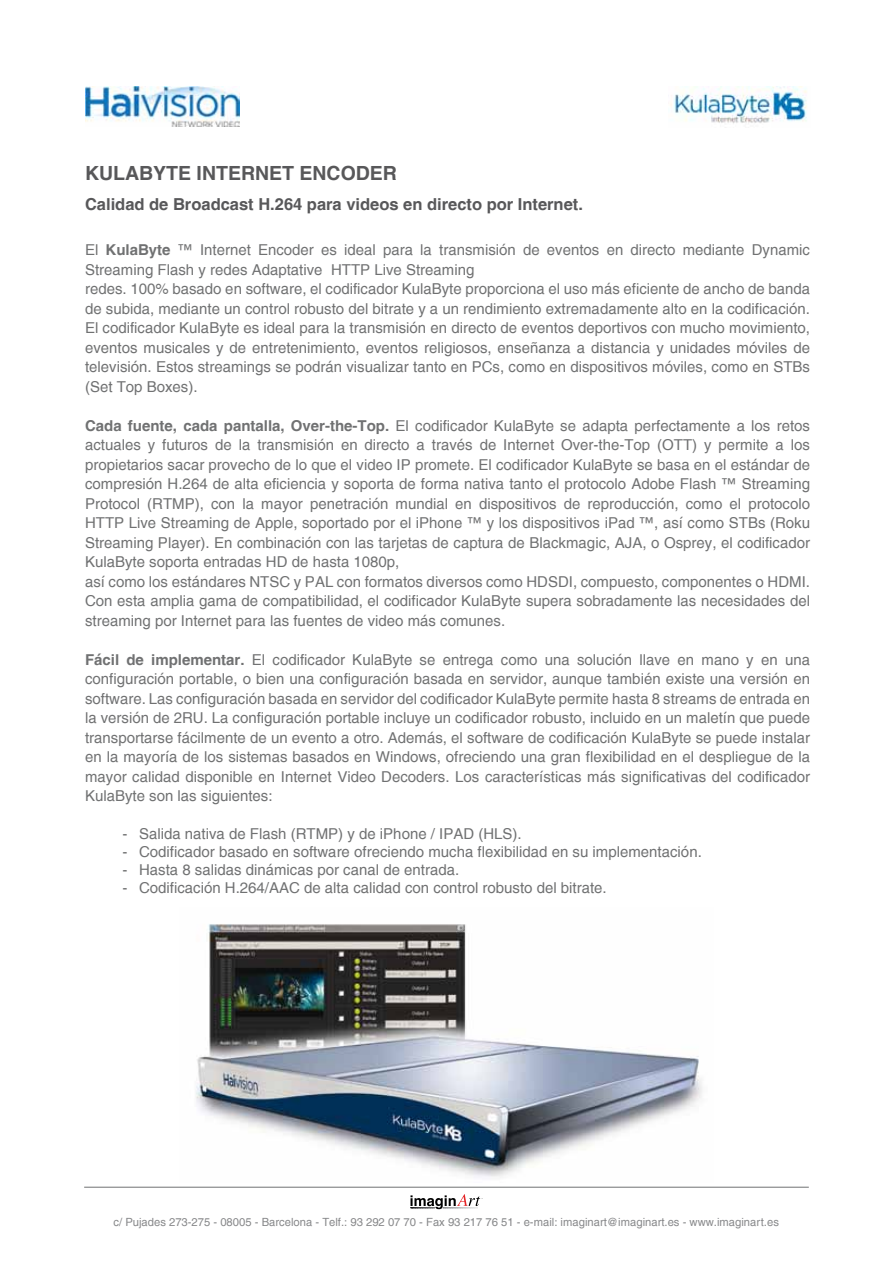
<style>
.page{position:relative;width:893px;height:1263px;background:#fff}
.page>*{position:absolute;margin:0;border:0;box-sizing:border-box;transform-origin:0 0}
.t1{font:700 19.5px "Helvetica";color:#58585a}
.t2{font:700 16.5px "Helvetica";color:#58585a}
.t3{font:15px/19.5px "Helvetica";color:#707172}
.t4{font:11.25px "Helvetica";color:#87888a}
.s1{font-weight:700}
</style>
<div class="page">
<img style="left:196px;top:924px;width:506px;height:253px">
<img style="left:85px;top:87px;width:154px;height:39px">
<hr style="left:84px;top:1187px;width:725px;height:1px;background:#707172">
<svg style="left:410px;top:1194px;width:72px;height:15px"></svg>
<img style="left:670px;top:87px;width:137px;height:37px">
<h1 class="t1" style="left:85px;top:161px;width:313px">KULABYTE INTERNET ENCODER</h1>
<p class="t2" style="left:85px;top:194px;width:499px">Calidad de Broadcast H.264 para videos en directo por Internet.</p>
<p class="t3" style="left:85px;top:240px;width:726px">El <span class="s1">KulaByte</span> ™ Internet Encoder es ideal para la transmisión de eventos en directo mediante Dynamic Streaming Flash y redes Adaptative HTTP Live Streaming<br>redes. 100% basado en software, el codificador KulaByte proporciona el uso más eficiente de ancho de banda de subida, mediante un control robusto del bitrate y a un rendimiento extremadamente alto en la codificación.<br>El codificador KulaByte es ideal para la transmisión en directo de eventos deportivos con mucho movimiento, eventos musicales y de entretenimiento, eventos religiosos, enseñanza a distancia y unidades móviles de televisión. Estos streamings se podrán visualizar tanto en PCs, como en dispositivos móviles, como en STBs (Set Top Boxes).</p>
<p class="t3" style="left:85px;top:416px;width:726px"><span class="s1">Cada fuente, cada pantalla, Over-the-Top.</span> El codificador KulaByte se adapta perfectamente a los retos actuales y futuros de la transmisión en directo a través de Internet Over-the-Top (OTT) y permite a los propietarios sacar provecho de lo que el video IP promete. El codificador KulaByte se basa en el estándar de compresión H.264 de alta eficiencia y soporta de forma nativa tanto el protocolo Adobe Flash ™ Streaming Protocol (RTMP), con la mayor penetración mundial en dispositivos de reproducción, como el protocolo HTTP Live Streaming de Apple, soportado por el iPhone ™ y los dispositivos iPad ™, así como STBs (Roku Streaming Player). En combinación con las tarjetas de captura de Blackmagic, AJA, o Osprey, el codificador KulaByte soporta entradas HD de hasta 1080p,<br>así como los estándares NTSC y PAL con formatos diversos como HDSDI, compuesto, componentes o HDMI.<br>Con esta amplia gama de compatibilidad, el codificador KulaByte supera sobradamente las necesidades del streaming por Internet para las fuentes de video más comunes.</p>
<p class="t3" style="left:85px;top:650px;width:726px;text-align:justify"><span class="s1">Fácil de implementar.</span> El codificador KulaByte se entrega como una solución llave en mano y en una configuración portable, o bien una configuración basada en servidor, aunque también existe una versión en software. Las configuración basada en servidor del codificador KulaByte permite hasta 8 streams de entrada en la versión de 2RU. La configuración portable incluye un codificador robusto, incluido en un maletín que puede transportarse fácilmente de un evento a otro. Además, el software de codificación KulaByte se puede instalar en la mayoría de los sistemas basados en Windows, ofreciendo una gran flexibilidad en el despliegue de la mayor calidad disponible en Internet Video Decoders. Los características más significativas del codificador KulaByte son las siguientes:</p>
<p class="t3" style="left:123px;top:824px;width:401px">- Salida nativa de Flash (RTMP) y de iPhone / IPAD (HLS).</p>
<p class="t3" style="left:123px;top:842px;width:581px">- Codificador basado en software ofreciendo mucha flexibilidad en su implementación.</p>
<p class="t3" style="left:123px;top:860px;width:338px">- Hasta 8 salidas dinámicas por canal de entrada.</p>
<p class="t3" style="left:123px;top:878px;width:486px">- Codificación H.264/AAC de alta calidad con control robusto del bitrate.</p>
<p class="t4" style="left:113px;top:1215px;width:667px">c/ Pujades 273-275 - 08005 - Barcelona - Telf.: 93 292 07 70 - Fax 93 217 76 51 - e-mail: imaginart@imaginart.es - www.imaginart.es</p>
</div>
